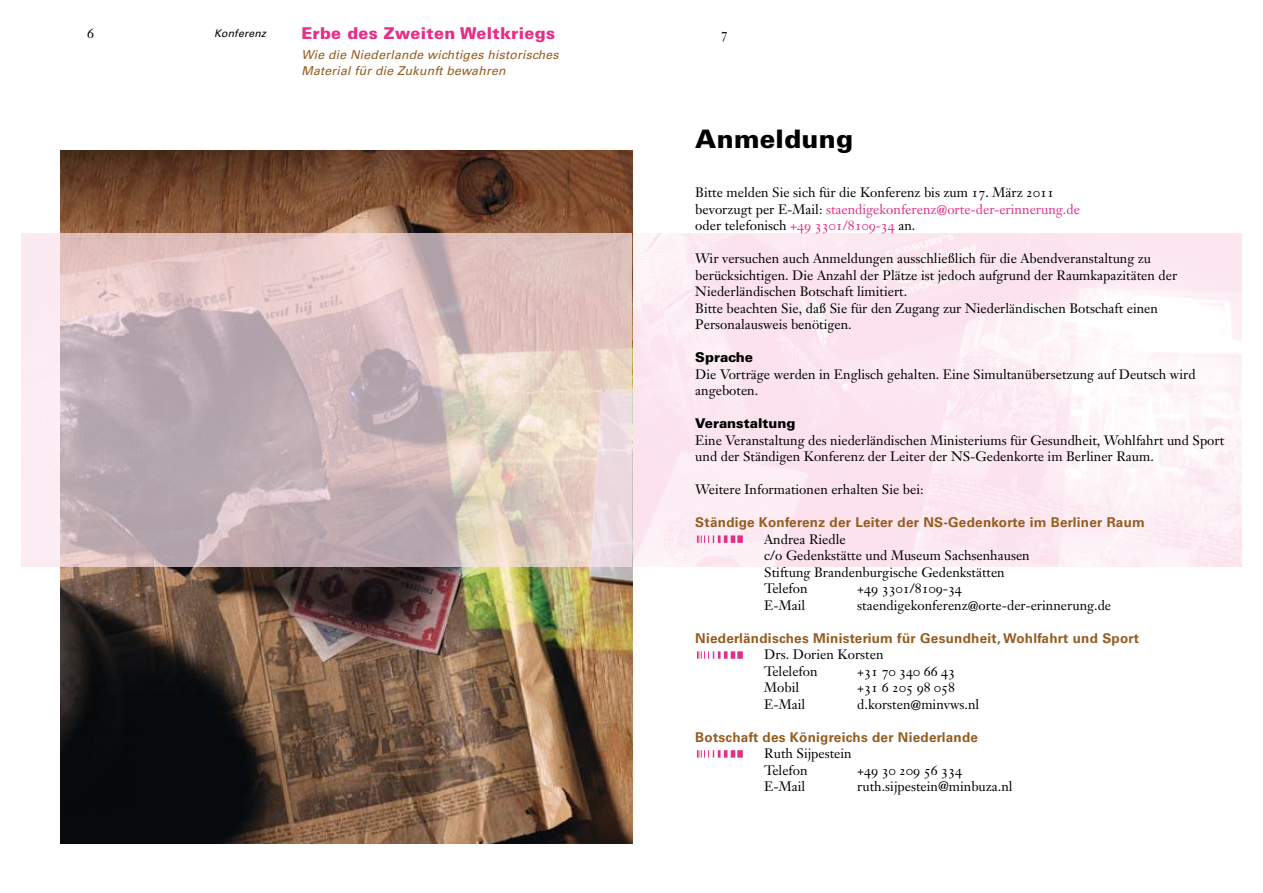
<style>
.page{position:relative;width:1263px;height:893px;background:#fff}
.page>*{position:absolute;margin:0;border:0;box-sizing:border-box;transform-origin:0 0}
.t1{font:900 25.5px "Univers";letter-spacing:.01em;color:#000}
.t2{font:900 16.35px "Univers";letter-spacing:.02em;color:#e42e87}
.t3{font:13.5px/16.5px "Janson Text";color:#000}
.t4{font:700 13.5px "Univers";letter-spacing:.02em;color:#955c20}
.t5{font:13.5px "Janson Text Roman SC";color:#000}
.t6{font:900 13.5px "Univers";color:#000}
.t7{font:italic 12.15px/16.4px "Univers";letter-spacing:.02em;color:#955c20}
.t8{font:italic 10.5px "Univers";letter-spacing:.02em;color:#000}
.s1{font-family:"Janson Text Roman SC"}
.s2{color:#e42e87}
.s3{font-family:"Janson Text Roman SC";color:#e42e87}
</style>
<div class="page">
<img style="left:21px;top:233px;width:1221px;height:333px">
<img style="left:61px;top:150px;width:571px;height:693px">
<svg style="left:697px;top:535px;width:38px;height:8px"></svg>
<div style="left:737px;top:535px;width:6px;height:8px;background:#e42e87"></div>
<svg style="left:697px;top:651px;width:38px;height:8px"></svg>
<div style="left:737px;top:651px;width:6px;height:8px;background:#e42e87"></div>
<svg style="left:697px;top:750px;width:38px;height:8px"></svg>
<div style="left:737px;top:750px;width:6px;height:8px;background:#e42e87"></div>
<p class="t5" style="left:87px;top:26px;width:8px">6</p>
<p class="t8" style="left:214px;top:28px;width:53px">Konferenz</p>
<p class="t2" style="left:301px;top:23px;width:255px">Erbe des Zweiten Weltkriegs</p>
<p class="t5" style="left:721px;top:26px;width:8px">7</p>
<p class="t7" style="left:301px;top:47px;width:259px">Wie die Niederlande wichtiges historisches<br>Material für die Zukunft bewahren</p>
<h1 class="t1" style="left:695px;top:122px;width:159px">Anmeldung</h1>
<p class="t3" style="left:695px;top:184px;width:386px">Bitte melden Sie sich für die Konferenz bis zum <span class="s1">17</span>. März <span class="s1">2011 </span>bevorzugt per E-Mail: <span class="s2">staendigekonferenz@orte-der-erinnerung.de </span>oder telefonisch <span class="s3">+49 3301/8109-34</span> an.</p>
<p class="t3" style="left:695px;top:250px;width:483px">Wir versuchen auch Anmeldungen ausschließlich für die Abendveranstaltung zu berücksichtigen. Die Anzahl der Plätze ist jedoch aufgrund der Raumkapazitäten der Niederländischen Botschaft limitiert.<br>Bitte beachten Sie, daß Sie für den Zugang zur Niederländischen Botschaft einen Personalausweis benötigen.</p>
<p class="t6" style="left:695px;top:349px;width:59px">Sprache</p>
<p class="t3" style="left:695px;top:365px;width:502px">Die Vorträge werden in Englisch gehalten. Eine Simultanübersetzung auf Deutsch wird angeboten.</p>
<p class="t6" style="left:695px;top:415px;width:102px">Veranstaltung</p>
<p class="t3" style="left:695px;top:431px;width:530px">Eine Veranstaltung des niederländischen Ministeriums für Gesundheit, Wohlfahrt und Sport und der Ständigen Konferenz der Leiter der NS-Gedenkorte im Berliner Raum.</p>
<p class="t3" style="left:695px;top:481px;width:230px">Weitere Informationen erhalten Sie bei:</p>
<p class="t4" style="left:695px;top:514px;width:451px">Ständige Konferenz der Leiter der NS-Gedenkorte im Berliner Raum</p>
<p class="t3" style="left:764px;top:530px;width:267px">Andrea Riedle<br>c/o Gedenkstätte und Museum Sachsenhausen<br>Stiftung Brandenburgische Gedenkstätten<br>Telefon</p>
<p class="t5" style="left:857px;top:580px;width:106px">+49 3301/8109-34</p>
<p class="t3" style="left:764px;top:596px;width:42px">E-Mail</p>
<p class="t3" style="left:857px;top:596px;width:255px">staendigekonferenz@orte-der-erinnerung.de</p>
<p class="t4" style="left:695px;top:630px;width:445px">Niederländisches Ministerium für Gesundheit, Wohlfahrt und Sport</p>
<p class="t3" style="left:764px;top:646px;width:121px">Drs. Dorien Korsten<br>Telelefon</p>
<p class="t5" style="left:857px;top:663px;width:99px">+31 70 340 66 43</p>
<p class="t3" style="left:764px;top:679px;width:37px">Mobil</p>
<p class="t5" style="left:857px;top:679px;width:99px">+31 6 205 98 058</p>
<p class="t3" style="left:764px;top:695px;width:42px">E-Mail</p>
<p class="t3" style="left:857px;top:695px;width:124px">d.korsten@minvws.nl</p>
<p class="t4" style="left:695px;top:729px;width:284px">Botschaft des Königreichs der Niederlande</p>
<p class="t3" style="left:764px;top:745px;width:89px">Ruth Sijpestein<br>Telefon</p>
<p class="t5" style="left:857px;top:762px;width:106px">+49 30 209 56 334</p>
<p class="t3" style="left:764px;top:778px;width:42px">E-Mail</p>
<p class="t3" style="left:857px;top:778px;width:157px">ruth.sijpestein@minbuza.nl</p>
</div>
